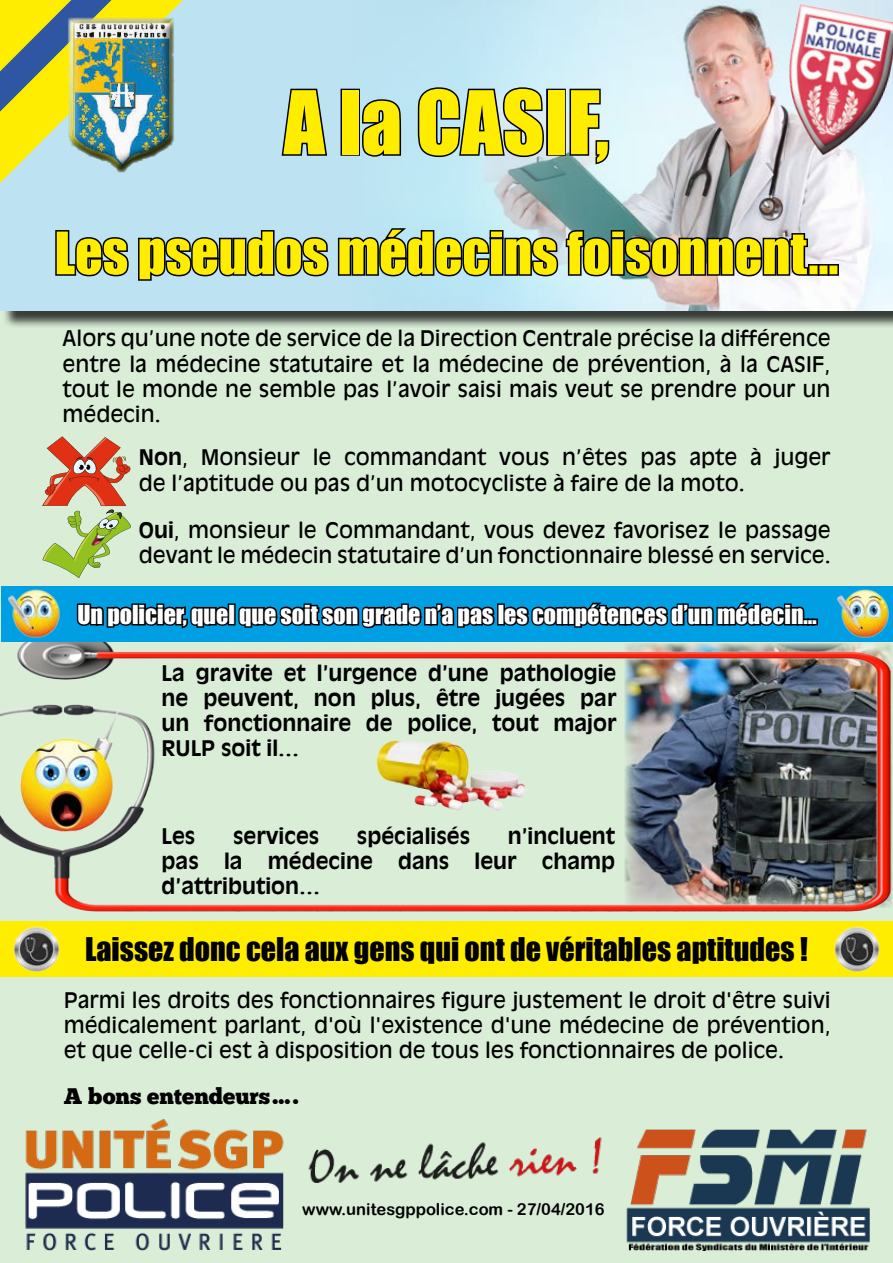
<style>
.page{position:relative;width:893px;height:1263px;background:#fff}
.page>*{position:absolute;margin:0;border:0;box-sizing:border-box;transform-origin:0 0}
.t1{font:81px "Impact";color:#ffed00}
.t2{font:54px "Impact";color:#ffed00}
.t3{font:30px "Impact";color:#000}
.t4{font:24px "Impact";color:#fff}
.t5{font:22.5px "Chunk Five";color:#000}
.t6{font:21px/25.2px "Antique Olive";color:#000;text-align:justify}
.t7{font:700 21px/25.2px "Antique Olive";color:#000;text-align:justify}
.t8{font:16.5px "Arial Rounded MT Bold";color:#000}
.s1{font-weight:700}
</style>
<div class="page">
<div style="left:0;top:296px;width:893px;height:967px;background:#d9edd7"></div>
<div style="left:0;top:921px;width:893px;height:56px;background:#ffed00"></div>
<img style="left:0;top:642px;width:893px;height:270px">
<div style="left:1px;top:587px;width:892px;height:55px;background:#009fe3"></div>
<div style="left:2px;top:2px;width:891px;height:327px;background:#000;opacity:.75"></div>
<div style="left:0;top:0;width:893px;height:310px;background:#bde3f2"></div>
<img style="left:25px;top:1119px;width:845px;height:132px">
<svg style="left:0;top:0;width:183px;height:183px"></svg>
<div style="left:55px;top:13px;width:128px;height:142px;background:#fff;opacity:.75"></div>
<div style="left:59px;top:13px;width:131px;height:165px;background:#000;opacity:.75"></div>
<img style="left:349px;top:0;width:544px;height:310px">
<svg style="left:281px;top:88px;width:47px;height:68px"></svg>
<div style="left:341px;top:89px;width:19px;height:67px;border:3px solid #000"></div>
<svg style="left:360px;top:98px;width:43px;height:61px"></svg>
<svg style="left:416px;top:77px;width:130px;height:82px"></svg>
<div style="left:546px;top:89px;width:20px;height:67px;border:3px solid #000"></div>
<svg style="left:568px;top:87px;width:43px;height:79px;background:#a6b6b9"></svg>
<svg style="left:55px;top:230px;width:74px;height:47px"></svg>
<svg style="left:138px;top:226px;width:702px;height:56px"></svg>
<img style="left:768px;top:0;width:125px;height:172px">
<svg style="left:76px;top:602px;width:733px;height:27px"></svg>
<div style="left:811px;top:619px;width:7px;height:6px;border:3px solid #000"></div>
<div style="left:807px;top:619px;width:7px;height:6px;border:3px solid #000"></div>
<svg style="left:43px;top:436px;width:87px;height:142px"></svg>
<img style="left:834px;top:926px;width:46px;height:46px">
<img style="left:13px;top:926px;width:47px;height:46px">
<img style="left:8px;top:589px;width:52px;height:49px">
<img style="left:11px;top:705px;width:117px;height:133px">
<img style="left:375px;top:736px;width:156px;height:78px">
<img style="left:837px;top:589px;width:52px;height:49px">
<h1 class="t1" style="left:284px;top:60px;width:327px">A la CASIF,</h1>
<h2 class="t2" style="left:55px;top:211px;width:785px">Les pseudos médecins foisonnent…</h2>
<p class="t6" style="left:63px;top:326px;width:769px">Alors qu’une note de service de la Direction Centrale précise la différence entre la médecine statutaire et la médecine de prévention, à la CASIF, tout le monde ne semble pas l’avoir saisi mais veut se prendre pour un médecin.</p>
<p class="t6" style="left:139px;top:445px;width:693px"><span class="s1">Non</span>, Monsieur le commandant vous n’êtes pas apte à juger de l’aptitude ou pas d’un motocycliste à faire de la moto.</p>
<p class="t6" style="left:139px;top:517px;width:693px"><span class="s1">Oui</span>, monsieur le Commandant, vous devez favorisez le passage devant le médecin statutaire d’un fonctionnaire blessé en service.</p>
<p class="t4" style="left:77px;top:596px;width:741px">Un policier, quel que soit son grade n’a pas les compétences d’un médecin…</p>
<p class="t7" style="left:162px;top:660px;width:456px">La gravite et l’urgence d’une pathologie ne peuvent, non plus, être jugées par un fonctionnaire de police, tout major RULP soit il…</p>
<p class="t7" style="left:162px;top:824px;width:35px">Les</p>
<p class="t7" style="left:233px;top:824px;width:88px">services</p>
<p class="t7" style="left:357px;top:824px;width:115px">spécialisés</p>
<p class="t7" style="left:162px;top:824px;width:455px;text-indent:346px">n’incluent pas la médecine dans leur champ d’attribution…</p>
<h3 class="t3" style="left:85px;top:926px;width:724px">Laissez donc cela aux gens qui ont de véritables aptitudes !</h3>
<p class="t6" style="left:64px;top:988px;width:768px">Parmi les droits des fonctionnaires figure justement le droit d'être suivi médicalement parlant, d'où l'existence d'une médecine de prévention, et que celle-ci est à disposition de tous les fonctionnaires de police.</p>
<p class="t5" style="left:64px;top:1083px;width:236px">A bons entendeurs….</p>
<p class="t8" style="left:302px;top:1199px;width:304px">www.unitesgppolice.com - 27/04/2016</p>
</div>
